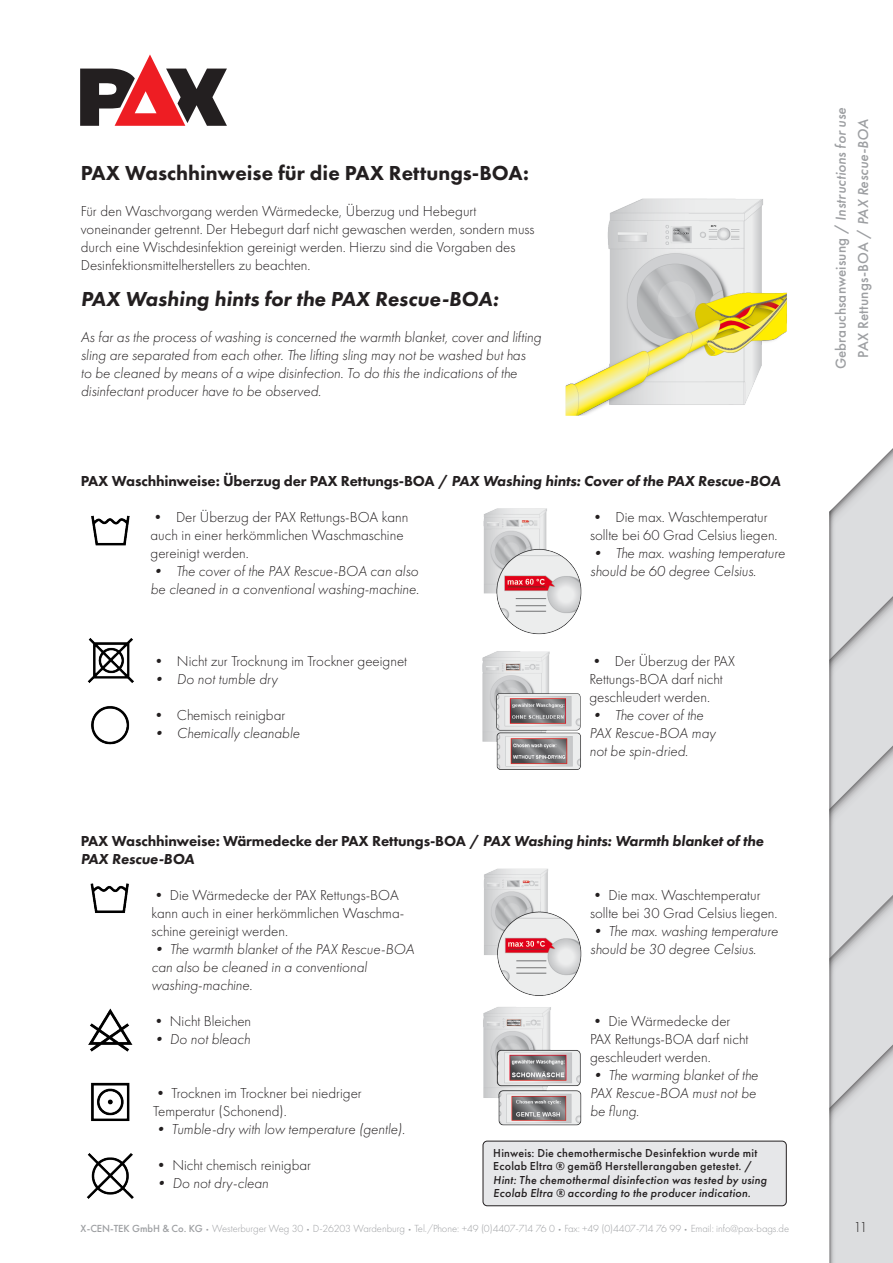
<style>
.page{position:relative;width:893px;height:1263px;background:#fff}
.page>*{position:absolute;margin:0;border:0;box-sizing:border-box;transform-origin:0 0}
.t1{font:800 21px "Futura PT";color:#231f20}
.t2{font:italic 800 21px "Futura PT";color:#231f20}
.t3{font:300 15px/18px "Futura PT";color:#231f20}
.t4{font:italic 300 15px/18px "Futura PT";color:#231f20}
.t5{font:italic 800 15px/18px "Futura PT";letter-spacing:-.01em;color:#231f20}
.t6{font:800 15px "Futura PT";letter-spacing:-.01em;color:#231f20}
.t7{font:500 15px/22.5px "Futura PT";letter-spacing:.01em;color:#9d9fa2;text-align:center}
.t8{font:italic 500 12px/13.5px "Futura PT";letter-spacing:.02em;color:#231f20}
.t9{font:500 12px/13.5px "Futura PT";letter-spacing:.02em;color:#231f20}
.t10{font:300 10.65px "Futura PT";letter-spacing:-.005em;color:#9d9fa2}
.s1{font-style:italic}
.s2{font-style:normal}
.s3{font-weight:500}
.s4{font-size:6.6px}
</style>
<div class="page">
<img style="left:80px;top:54px;width:813px;height:1209px">
<h1 class="t1" style="left:81px;top:160px;width:450px">PAX Waschhinweise für die PAX Rettungs-BOA:</h1>
<p class="t3" style="left:81px;top:202px;width:455px">Für den Waschvorgang werden Wärmedecke, Überzug und Hebegurt voneinander getrennt. Der Hebegurt darf nicht gewaschen werden, sondern muss durch eine Wischdesinfektion gereinigt werden. Hierzu sind die Vorgaben des Desinfektionsmittelherstellers zu beachten.</p>
<h1 class="t2" style="left:81px;top:286px;width:419px">PAX Washing hints for the PAX Rescue-BOA:</h1>
<p class="t4" style="left:81px;top:328px;width:462px">As far as the process of washing is concerned the warmth blanket, cover and lifting sling are separated from each other. The lifting sling may not be washed but has<br>to be cleaned by means of a wipe disinfection. To do this the indications of the disinfectant producer have to be observed.</p>
<p class="t6" style="left:81px;top:472px;width:701px">PAX Waschhinweise: Überzug der PAX Rettungs-BOA / <span class="s1">PAX Washing hints: Cover of the PAX Rescue-BOA</span></p>
<p class="t3" style="left:151px;top:508px;width:259px">• Der Überzug der PAX Rettungs-BOA kann auch in einer herkömmlichen Waschmaschine gereinigt werden.</p>
<p class="t4" style="left:151px;top:562px;width:270px">• The cover of the PAX Rescue-BOA can also be cleaned in a conventional washing-machine.</p>
<p class="t3" style="left:151px;top:652px;width:257px">• Nicht zur Trocknung im Trockner geeignet</p>
<p class="t4" style="left:151px;top:670px;width:128px">• Do not tumble dry</p>
<p class="t3" style="left:151px;top:706px;width:135px">• Chemisch reinigbar</p>
<p class="t4" style="left:151px;top:724px;width:150px">• Chemically cleanable</p>
<p class="t3" style="left:590px;top:508px;width:189px">• Die max. Waschtemperatur sollte bei 60 Grad Celsius liegen.</p>
<p class="t4" style="left:590px;top:544px;width:197px">• The max. washing temperature should be 60 degree Celsius.</p>
<p class="t3" style="left:589px;top:652px;width:147px">• Der Überzug der PAX<br>Rettungs-BOA darf nicht geschleudert werden.</p>
<p class="t4" style="left:589px;top:706px;width:128px">• The cover of the<br>PAX Rescue-BOA may not be spin-dried.</p>
<p class="t5" style="left:81px;top:832px;width:684px"><span class="s2">PAX Waschhinweise: Wärmedecke der PAX Rettungs-BOA /</span> PAX Washing hints: Warmth blanket of the<br>PAX Rescue-BOA</p>
<p class="t3" style="left:151px;top:886px;width:254px">• Die Wärmedecke der PAX Rettungs-BOA kann auch in einer herkömmlichen Waschma&shy;schine gereinigt werden.</p>
<p class="t4" style="left:151px;top:940px;width:264px">• The warmth blanket of the PAX Rescue-BOA can also be cleaned in a conventional washing-machine.</p>
<p class="t3" style="left:151px;top:1012px;width:101px">• Nicht Bleichen</p>
<p class="t4" style="left:151px;top:1030px;width:100px">• Do not bleach</p>
<p class="t3" style="left:153px;top:1084px;width:210px">• Trocknen im Trockner bei niedriger<br>Temperatur (Schonend).</p>
<p class="t4" style="left:153px;top:1120px;width:253px">• Tumble-dry with low temperature (gentle).</p>
<p class="t3" style="left:154px;top:1156px;width:159px">• Nicht chemisch reinigbar</p>
<p class="t4" style="left:154px;top:1174px;width:116px">• Do not dry-clean</p>
<p class="t3" style="left:590px;top:886px;width:189px">• Die max. Waschtemperatur sollte bei 30 Grad Celsius liegen.</p>
<p class="t4" style="left:590px;top:922px;width:190px">• The max. washing temperature should be 30 degree Celsius.</p>
<p class="t3" style="left:590px;top:1012px;width:160px">• Die Wärmedecke der<br>PAX Rettungs-BOA darf nicht geschleudert werden.</p>
<p class="t4" style="left:590px;top:1066px;width:170px">• The warming blanket of the<br>PAX Rescue-BOA must not be be flung.</p>
<p class="t9" style="left:493px;top:1146px;width:266px">Hinweis: Die chemothermische Desinfektion wurde mit<br>Ecolab Eltra ® gemäß Herstellerangaben getestet. /</p>
<p class="t8" style="left:493px;top:1173px;width:275px">Hint: The chemothermal disinfection was tested by using<br>Ecolab Eltra ® according to the producer indication.</p>
<p class="t7" style="left:829px;top:369px;width:263px;rotate:-90deg">Gebrauchsanweisung / <span class="s1">Instructions for use<br></span>PAX Rettungs-BOA / <span class="s1">PAX Rescue-BOA</span></p>
<p class="t10" style="left:81px;top:1223px;width:710px"><span class="s3">X-CEN-TEK GmbH &amp; Co. KG</span> <span class="s4">•</span> Westerburger Weg 30 <span class="s4">•</span> D-26203 Wardenburg <span class="s4">•</span> Tel./Phone: +49 (0)4407-714 76 0 <span class="s4">•</span> Fax: +49 (0)4407-714 76 99 <span class="s4">•</span> Email: info@pax-bags.de</p>
<p class="t3" style="left:853px;top:1218px;width:16px">11</p>
</div>
